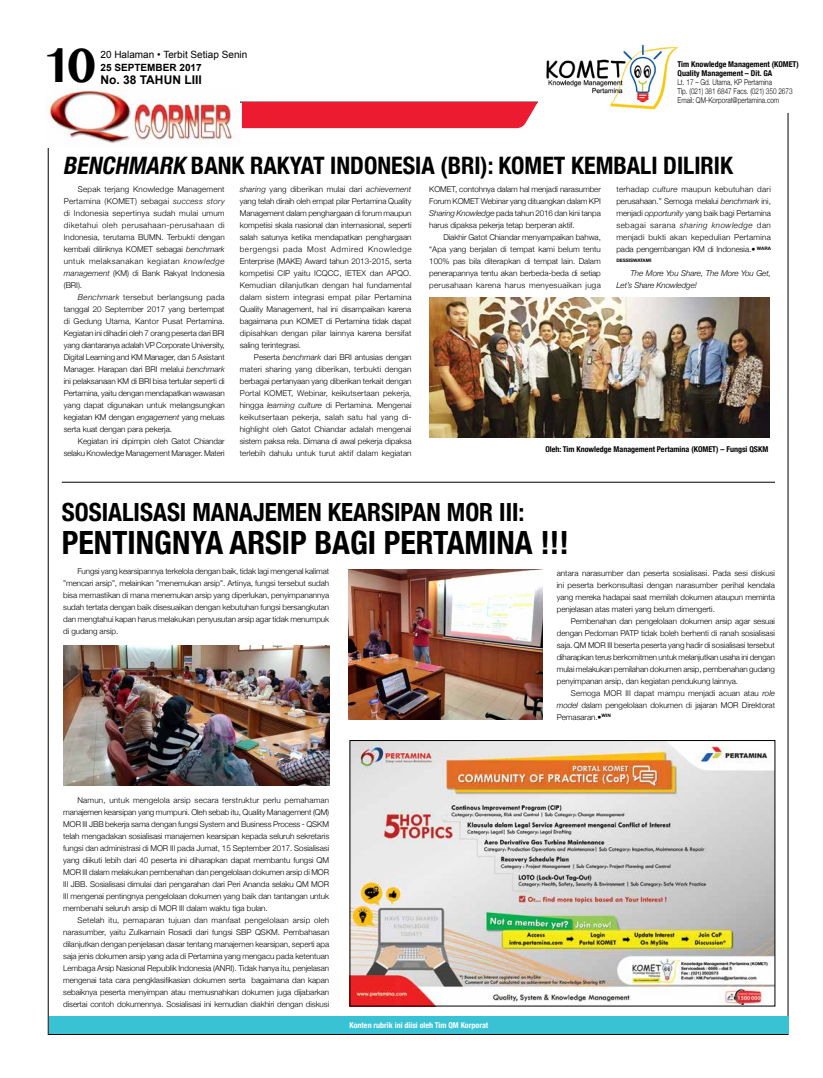
<style>
.page{position:relative;width:823px;height:1078px;background:#fff}
.page>*{position:absolute;margin:0;border:0;box-sizing:border-box;transform-origin:0 0}
.t1{font:700 48px "Myanmar MN";color:#000}
.t2{font:700 condensed 32px "Helvetica Neue";color:#000}
.t3{font:700 condensed 25px "Helvetica Neue";color:#000}
.t4{font:700 condensed 24px "Helvetica Neue";color:#000}
.t5{font:italic 700 condensed 24px "Helvetica Neue";color:#000}
.t6{font:700 12px "Arial";color:#000}
.t7{font:10px "Arial";color:#000}
.t8{font:700 10px "Arial";color:#000}
.t9{font:300 8px/12px "Helvetica Neue";letter-spacing:-.005em;color:#000;text-align:justify}
.t10{font:300 8px/12px "Helvetica Neue";letter-spacing:.015em;color:#000}
.t11{font:700 condensed 8px/9px "Helvetica Neue";color:#000}
.t12{font:300 8px/9px "Helvetica Neue";letter-spacing:-.005em;color:#000;scale:.8 1}
.t13{font:italic 300 8px/12px "Helvetica Neue";letter-spacing:-.005em;color:#000}
.t14{font:700 condensed 8px "Helvetica Neue";color:#fff}
.t15{font:700 4.7px "Helvetica Neue";color:#000}
.s1{font-style:italic}
</style>
<div class="page">
<img style="left:540px;top:43px;width:144px;height:70px">
<svg style="left:241px;top:101px;width:296px;height:28px;background:#eb2c3e"></svg>
<img style="left:48px;top:88px;width:187px;height:57px">
<div style="left:49px;top:1015px;width:738px;height:18px;background:#38c2d4"></div>
<hr style="left:62px;top:482px;width:712px;height:1px;background:#000">
<img style="left:429px;top:297px;width:340px;height:140px">
<img style="left:351px;top:742px;width:421px;height:261px">
<div style="left:349px;top:740px;width:425px;height:265px;border:1px solid #000"></div>
<img style="left:63px;top:645px;width:266px;height:140px">
<img style="left:348px;top:569px;width:194px;height:150px">
<h1 class="t1" style="left:40px;top:37px;width:59px">10</h1>
<p class="t7" style="left:100px;top:48px;width:148px">20 Halaman • Terbit Setiap Senin</p>
<p class="t8" style="left:100px;top:61px;width:103px">25 SEPTEMBER 2017</p>
<h3 class="t6" style="left:100px;top:72px;width:103px">No. 38 TAHUN LIII</h3>
<p class="t11" style="left:677px;top:59px;width:123px">Tim Knowledge Management (KOMET)<br>Quality Management – Dit. GA</p>
<p class="t12" style="left:677px;top:78px;width:145px">Lt. 17 – Gd. Utama, KP Pertamina<br>Tlp. (021) 381 6847 Facs. (021) 350 2673<br>Email: QM-Korporat@pertamina.com</p>
<h3 class="t5" style="left:63px;top:145px;width:68px">BENCHMARK</h3>
<h3 class="t4" style="left:191px;top:145px;width:28px">Bank</h3>
<h3 class="t4" style="left:250px;top:145px;width:348px">Rakyat Indonesia (BRI): KOMET Kembal</h3>
<h3 class="t4" style="left:651px;top:145px;width:82px">i Dilirik</h3>
<p class="t9" style="left:64px;top:183px;width:162px;text-indent:14px">Sepak terjang Knowledge Management Pertamina (KOMET) sebagai <span class="s1">success story </span>di Indonesia sepertinya sudah mulai umum diketahui oleh perusahaan-perusahaan di Indonesia, terutama BUMN. Terbukti dengan kembali diliriknya KOMET sebagai <span class="s1">benchmark </span>untuk melaksanakan kegiatan <span class="s1">knowledge management</span> (KM) di Bank Rakyat Indonesia (BRI).</p>
<p class="t9" style="left:64px;top:291px;width:162px;text-indent:14px"><span class="s1">Benchmark</span> tersebut berlangsung pada tanggal 20 September 2017 yang bertempat di Gedung Utama, Kantor Pusat Pertamina.<br>Kegiatan ini dihadiri oleh 7 orang peserta dari BRI yang diantaranya adalah VP Corporate University, Digital Learning and KM Manager, dan 5 Asistant Manager. Harapan dari BRI melalui <span class="s1">benchmark </span>ini pelaksanaan KM di BRI bisa tertular seperti di Pertamina, yaitu dengan mendapatkan wawasan yang dapat digunakan untuk melangsungkan kegiatan KM dengan <span class="s1">engagement</span> yang meluas serta kuat dengan para pekerja.</p>
<p class="t9" style="left:64px;top:435px;width:162px;text-align:right">Kegiatan ini dipimpin oleh Gatot Chiandar selaku Knowledge Management Manager. Materi</p>
<p class="t9" style="left:240px;top:183px;width:173px"><span class="s1">sharing</span> yang diberikan mulai dari <span class="s1">achievement </span>yang telah diraih oleh empat pilar Pertamina Quality Management dalam penghargaan di forum maupun kompetisi skala nasional dan internasional, seperti salah satunya ketika mendapatkan penghargaan bergengsi pada Most Admired Knowledge Enterprise (MAKE) Award tahun 2013-2015, serta kompetisi CIP yaitu ICQCC, IETEX dan APQO.<br>Kemudian dilanjutkan dengan hal fundamental dalam sistem integrasi empat pilar Pertamina Quality Management, hal ini disampaikan karena bagaimana pun KOMET di Pertamina tidak dapat dipisahkan dengan pilar lainnya karena bersifat saling terintegrasi.</p>
<p class="t10" style="left:240px;top:351px;width:173px;text-indent:14px">Peserta <span class="s1">benchmark</span> dari BRI antusias dengan materi sharing yang diberikan, terbukti dengan berbagai pertanyaan yang diberikan terkait dengan Portal KOMET, Webinar, keikutsertaan pekerja, hingga <span class="s1">learning culture</span> di Pertamina. Mengenai keikutsertaan pekerja, salah satu hal yang di&shy;highlight oleh Gatot Chiandar adalah mengenai sistem paksa rela. Dimana di awal pekerja dipaksa terlebih dahulu untuk turut aktif dalam kegiatan</p>
<p class="t9" style="left:429px;top:183px;width:173px">KOMET, contohnya dalam hal menjadi narasumber Forum KOMET Webinar yang dituangkan dalam KPI <span class="s1">Sharing Knowledge</span> pada tahun 2016 dan kini tanpa harus dipaksa pekerja tetap berperan aktif.</p>
<p class="t9" style="left:429px;top:231px;width:173px;text-indent:14px">Diakhir Gatot Chiandar menyampaikan bahwa, “Apa yang berjalan di tempat kami belum tentu 100% pas bila diterapkan di tempat lain. Dalam penerapannya tentu akan berbeda-beda di setiap perusahaan karena harus menyesuaikan juga</p>
<p class="t9" style="left:616px;top:183px;width:156px">terhadap <span class="s1">culture</span> maupun kebutuhan dari perusahaan.” Semoga melalui <span class="s1">benchmark</span> ini, menjadi <span class="s1">opportunity</span> yang baik bagi Pertamina sebagai sarana <span class="s1">sharing knowledge</span> dan menjadi bukti akan kepedulian Pertamina pada pengembangan KM di Indonesia.• <sup>WARA</sup></p>
<p class="t15" style="left:616px;top:256px;width:8px">DESSISWATAMI</p>
<p class="t13" style="left:616px;top:267px;width:156px;text-indent:14px">The More You Share, The More You Get,<br>Let’s Share Knowledge!</p>
<p class="t11" style="left:545px;top:444px;width:224px">Oleh: Tim Knowledge Management Pertamina (KOMET) – Fungsi QSKM</p>
<h3 class="t3" style="left:62px;top:491px;width:164px">Sosialisasi Manajemen</h3>
<h3 class="t3" style="left:327px;top:491px;width:28px">Kears</h3>
<h3 class="t3" style="left:394px;top:491px;width:21px">ipan</h3>
<h3 class="t3" style="left:446px;top:491px;width:79px">MOR III:</h3>
<h2 class="t2" style="left:62px;top:516px;width:357px">Pentingnya Arsip Bagi Pertam</h2>
<h2 class="t2" style="left:488px;top:516px;width:82px">ina !!!</h2>
<p class="t9" style="left:63px;top:565px;width:267px;text-indent:14px">Fungsi yang kearsipannya terkelola dengan baik, tidak lagi mengenal kalimat ”mencari arsip”, melainkan ”menemukan arsip”. Artinya, fungsi tersebut sudah bisa memastikan di mana menemukan arsip yang diperlukan, penyimpanannya sudah tertata dengan baik disesuaikan dengan kebutuhan fungsi bersangkutan dan mengtahui kapan harus melakukan penyusutan arsip agar tidak menumpuk di gudang arsip.</p>
<p class="t9" style="left:63px;top:793px;width:267px;text-indent:14px">Namun, untuk mengelola arsip secara terstruktur perlu pemahaman manajemen kearsipan yang mumpuni. Oleh sebab itu, Quality Management (QM)<br>MOR III JBB bekerja sama dengan fungsi System and Business Process - QSKM telah mengadakan sosialisasi manajemen kearsipan kepada seluruh sekretaris fungsi dan administrasi di MOR III pada Jumat, 15 September 2017. Sosialisasi yang diikuti lebih dari 40 peserta ini diharapkan dapat membantu fungsi QM MOR III dalam melakukan pembenahan dan pengelolaan dokumen arsip di MOR III JBB. Sosialisasi dimulai dari pengarahan dari Peri Ananda selaku QM MOR III mengenai pentingnya pengelolaan dokumen yang baik dan tantangan untuk membenahi seluruh arsip di MOR III dalam waktu tiga bulan.</p>
<p class="t9" style="left:63px;top:913px;width:267px;text-indent:14px">Setelah itu, pemaparan tujuan dan manfaat pengelolaan arsip oleh narasumber, yaitu Zulkarnain Rosadi dari fungsi SBP QSKM. Pembahasan dilanjutkan dengan penjelasan dasar tentang manajemen kearsipan, seperti apa saja jenis dokumen arsip yang ada di Pertamina yang mengacu pada ketentuan Lembaga Arsip Nasional Republik Indonesia (ANRI). Tidak hanya itu, penjelasan mengenai tata cara pengklasifikasian dokumen serta bagaimana dan kapan sebaiknya peserta menyimpan atau memusnahkan dokumen juga dijabarkan disertai contoh dokumennya. Sosialisasi ini kemudian diakhiri dengan diskusi</p>
<p class="t14" style="left:349px;top:1018px;width:140px">Konten rubrik ini diisi oleh Tim QM Korporat</p>
<p class="t9" style="left:556px;top:566px;width:220px">antara narasumber dan peserta sosialisasi. Pada sesi diskusi ini peserta berkonsultasi dengan narasumber perihal kendala yang mereka hadapai saat memilah dokumen ataupun meminta penjelasan atas materi yang belum dimengerti.</p>
<p class="t9" style="left:556px;top:614px;width:220px;text-indent:14px">Pembenahan dan pengelolaan dokumen arsip agar sesuai dengan Pedoman PATP tidak boleh berhenti di ranah sosialisasi saja. QM MOR III beserta peserta yang hadir di sosialisasi tersebut diharapkan terus berkomitmen untuk melanjutkan usaha ini dengan mulai melakukan pemilahan dokumen arsip, pembenahan gudang penyimpanan arsip, dan kegiatan pendukung lainnya.</p>
<p class="t9" style="left:556px;top:686px;width:220px;text-indent:14px">Semoga MOR III dapat mampu menjadi acuan atau <span class="s1">role model</span> dalam pengelolaan dokumen di jajaran MOR Direktorat Pemasaran.•<sup>WIN</sup></p>
</div>
